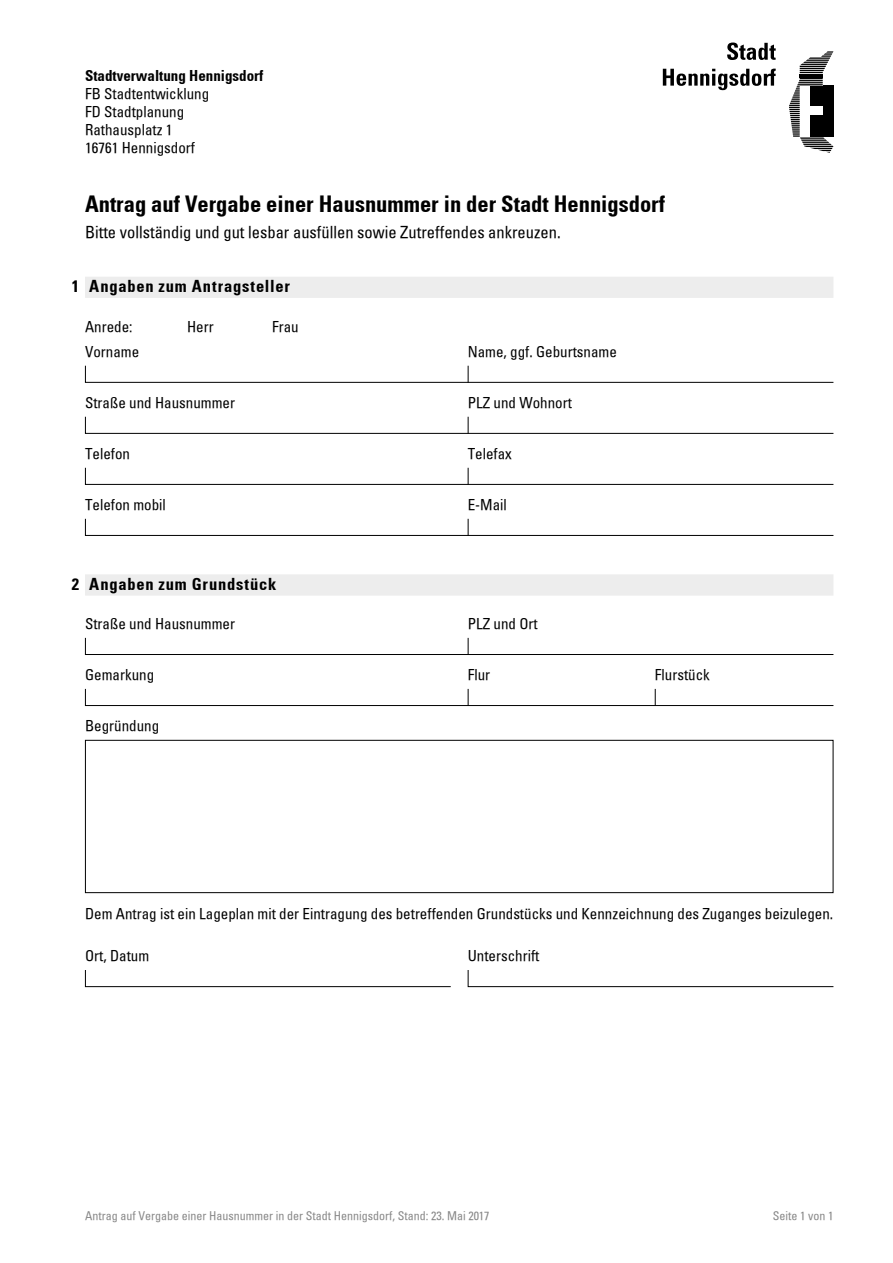
<style>
.page{position:relative;width:893px;height:1263px;background:#fff}
.page>*{position:absolute;margin:0;border:0;box-sizing:border-box;transform-origin:0 0}
.t1{font:22.5px "Univers Con Bold HDF";color:#000}
.t2{font:16.5px "Univers Condensed HDF";color:#000}
.t3{font:16.5px "Univers Con Bold HDF";letter-spacing:.045em;color:#000}
.t4{font:15px "Univers Condensed HDF";color:#000}
.t5{font:15px "Univers Con Bold HDF";color:#000}
.t6{font:12px "Univers Condensed HDF";color:#878787}
</style>
<div class="page">
<svg style="left:663px;top:69px;width:113px;height:21px"></svg>
<svg style="left:727px;top:43px;width:49px;height:17px"></svg>
<svg style="left:789px;top:51px;width:44px;height:102px"></svg>
<svg style="left:85px;top:365px;width:749px;height:18px"></svg>
<svg style="left:85px;top:416px;width:749px;height:18px"></svg>
<svg style="left:85px;top:637px;width:749px;height:18px"></svg>
<div style="left:85px;top:277px;width:748px;height:21px;background:#ededed"></div>
<svg style="left:85px;top:467px;width:749px;height:18px"></svg>
<svg style="left:85px;top:518px;width:749px;height:18px"></svg>
<div style="left:85px;top:574px;width:748px;height:22px;background:#ededed"></div>
<div style="left:85px;top:740px;width:748px;height:153px;border:1px solid #000"></div>
<svg style="left:467px;top:970px;width:367px;height:17px"></svg>
<svg style="left:85px;top:688px;width:749px;height:18px"></svg>
<svg style="left:85px;top:970px;width:366px;height:17px"></svg>
<p class="t5" style="left:85px;top:67px;width:180px">Stadtverwaltung Hennigsdorf</p>
<p class="t4" style="left:85px;top:84px;width:126px">FB Stadtentwicklung</p>
<p class="t4" style="left:85px;top:102px;width:101px">FD Stadtplanung</p>
<p class="t4" style="left:85px;top:120px;width:89px">Rathausplatz 1</p>
<p class="t4" style="left:85px;top:138px;width:111px">16761 Hennigsdorf</p>
<h1 class="t1" style="left:85px;top:191px;width:581px">Antrag auf Vergabe einer Hausnummer in der Stadt Hennigsdorf</h1>
<p class="t2" style="left:85px;top:222px;width:477px">Bitte vollständig und gut lesbar ausfüllen sowie Zutreffendes ankreuzen.</p>
<h2 class="t3" style="left:72px;top:276px;width:220px">1 Angaben zum Antragsteller</h2>
<p class="t4" style="left:85px;top:317px;width:49px">Anrede:</p>
<p class="t4" style="left:187px;top:317px;width:28px">Herr</p>
<p class="t4" style="left:272px;top:317px;width:28px">Frau</p>
<p class="t4" style="left:85px;top:342px;width:56px">Vorname</p>
<p class="t4" style="left:468px;top:342px;width:151px">Name, ggf. Geburtsname</p>
<p class="t4" style="left:468px;top:393px;width:106px">PLZ und Wohnort</p>
<p class="t4" style="left:85px;top:393px;width:151px">Straße und Hausnummer</p>
<p class="t4" style="left:85px;top:444px;width:46px">Telefon</p>
<p class="t4" style="left:85px;top:495px;width:82px">Telefon mobil</p>
<h2 class="t3" style="left:72px;top:574px;width:206px">2 Angaben zum Grundstück</h2>
<p class="t4" style="left:468px;top:444px;width:46px">Telefax</p>
<p class="t4" style="left:468px;top:495px;width:41px">E-Mail</p>
<p class="t4" style="left:85px;top:614px;width:151px">Straße und Hausnummer</p>
<p class="t4" style="left:85px;top:665px;width:71px">Gemarkung</p>
<p class="t4" style="left:468px;top:665px;width:24px">Flur</p>
<p class="t4" style="left:85px;top:717px;width:76px">Begründung</p>
<p class="t4" style="left:468px;top:614px;width:71px">PLZ und Ort</p>
<p class="t4" style="left:655px;top:665px;width:56px">Flurstück</p>
<p class="t4" style="left:85px;top:904px;width:750px">Dem Antrag ist ein Lageplan mit der Eintragung des betreffenden Grundstücks und Kennzeichnung des Zuganges beizulegen.</p>
<p class="t4" style="left:85px;top:946px;width:66px">Ort, Datum</p>
<p class="t4" style="left:468px;top:946px;width:73px">Unterschrift</p>
<p class="t6" style="left:85px;top:1208px;width:406px">Antrag auf Vergabe einer Hausnummer in der Stadt Hennigsdorf, Stand: 23. Mai 2017</p>
<p class="t6" style="left:773px;top:1208px;width:62px">Seite 1 von 1</p>
</div>
